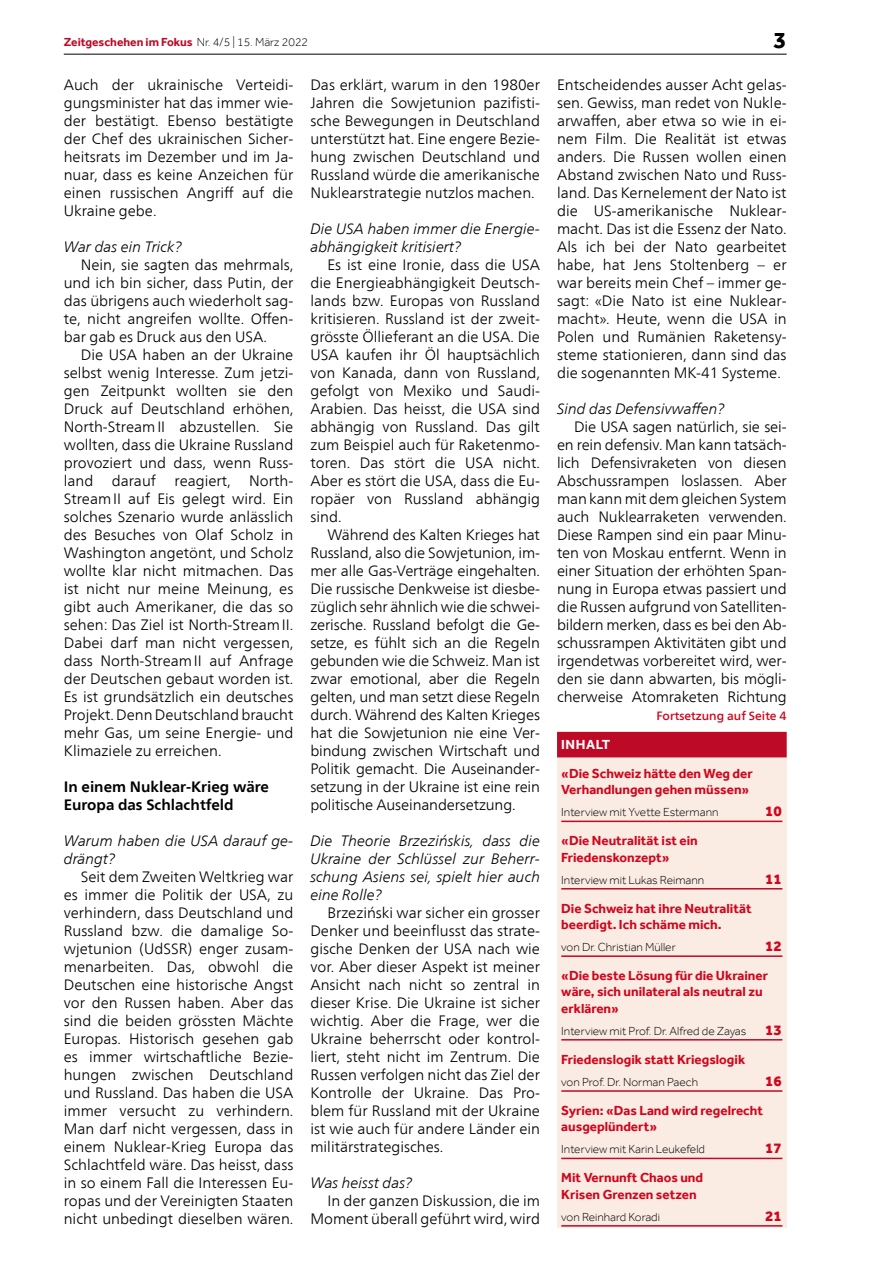
<style>
.page{position:relative;width:893px;height:1263px;background:#fff}
.page>*{position:absolute;margin:0;border:0;box-sizing:border-box;transform-origin:0 0}
.t1{font:700 24px "Effra";color:#000}
.t2{font:300 15px/18px "Frutiger Neue LT Com";color:#000;text-align:justify}
.t3{font:italic 300 15px/18px "Frutiger Neue LT Com";color:#000}
.t4{font:700 15px/18px "Frutiger Neue LT Com";color:#000}
.t5{font:800 15px "Effra";color:#cd071e}
.t6{font:700 13.5px/16.2px "Effra";color:#cd071e}
.t7{font:300 12px "Effra";color:#000}
.t8{font:700 12px "Effra";color:#bd0a26}
.t9{font:500 12px "Frutiger Neue LT Com";color:#cd071e}
.s1{font-weight:300;color:#000}
.s2{color:#fff}
.s3{color:#bd0a26}
.s4{font-weight:800;font-size:15px;color:#cd071e}
</style>
<div class="page">
<hr style="left:64px;top:54px;width:723px;height:1px;background:#000">
<div style="left:557px;top:731px;width:230px;height:496px;background:#faebe3"></div>
<div style="left:557px;top:732px;width:230px;height:25px;background:#bd0a26"></div>
<hr style="left:561px;top:821px;width:221px;height:1px;background:#bd0a26">
<hr style="left:561px;top:888px;width:221px;height:1px;background:#bd0a26">
<hr style="left:561px;top:955px;width:221px;height:2px;background:#bd0a26">
<hr style="left:561px;top:1039px;width:221px;height:1px;background:#bd0a26">
<hr style="left:561px;top:1090px;width:221px;height:2px;background:#bd0a26">
<hr style="left:561px;top:1158px;width:221px;height:1px;background:#bd0a26">
<hr style="left:561px;top:1225px;width:221px;height:1px;background:#bd0a26">
<p class="t8" style="left:64px;top:35px;width:246px">Zeitgeschehen im Fokus <span class="s1">Nr. 4/5 | 15. März 2022</span></p>
<h1 class="t1" style="left:774px;top:26px;width:15px">3</h1>
<p class="t2" style="left:64px;top:76px;width:231px">Auch der ukrainische Verteidi&shy;gungsminister hat das immer wie&shy;der bestätigt. Ebenso bestätigte der Chef des ukrainischen Sicher&shy;heitsrats im Dezember und im Ja&shy;nuar, dass es keine Anzeichen für einen russischen Angriff auf die Ukraine gebe.</p>
<p class="t3" style="left:64px;top:238px;width:119px">War das ein Trick?</p>
<p class="t2" style="left:64px;top:256px;width:231px;text-indent:17px">Nein, sie sagten das mehrmals, und ich bin sicher, dass Putin, der das übrigens auch wiederholt sag&shy;te, nicht angreifen wollte. Offen&shy;bar gab es Druck aus den USA.</p>
<p class="t2" style="left:64px;top:346px;width:231px;text-indent:17px">Die USA haben an der Ukraine selbst wenig Interesse. Zum jetzi&shy;gen Zeitpunkt wollten sie den Druck auf Deutschland erhöhen, North-StreamII abzustellen. Sie wollten, dass die Ukraine Russland provoziert und dass, wenn Russ&shy;land darauf reagiert, North-StreamII auf Eis gelegt wird. Ein solches Szenario wurde anlässlich des Besuches von Olaf Scholz in Washington angetönt, und Scholz wollte klar nicht mitmachen. Das ist nicht nur meine Meinung, es gibt auch Amerikaner, die das so sehen: Das Ziel ist North-StreamII.<br>Dabei darf man nicht vergessen, dass North-StreamII auf Anfrage der Deutschen gebaut worden ist.<br>Es ist grundsätzlich ein deutsches Projekt. Denn Deutschland braucht mehr Gas, um seine Energie- und Klimaziele zu erreichen.</p>
<p class="t4" style="left:64px;top:778px;width:207px">In einem Nuklear-Krieg wäre<br>Europa das Schlachtfeld</p>
<p class="t3" style="left:64px;top:832px;width:231px">Warum haben die USA darauf ge&shy;drängt?</p>
<p class="t2" style="left:64px;top:868px;width:231px;text-indent:17px">Seit dem Zweiten Weltkrieg war es immer die Politik der USA, zu verhindern, dass Deutschland und Russland bzw. die damalige So&shy;wjetunion (UdSSR) enger zusam&shy;menarbeiten. Das, obwohl die Deutschen eine historische Angst vor den Russen haben. Aber das sind die beiden grössten Mächte Europas. Historisch gesehen gab es immer wirtschaftliche Bezie&shy;hungen zwischen Deutschland und Russland. Das haben die USA immer versucht zu verhindern.<br>Man darf nicht vergessen, dass in einem Nuklear-Krieg Europa das Schlachtfeld wäre. Das heisst, dass in so einem Fall die Interessen Eu&shy;ropas und der Vereinigten Staaten nicht unbedingt dieselben wären.</p>
<p class="t2" style="left:310px;top:76px;width:231px">Das erklärt, warum in den 1980er Jahren die Sowjetunion pazifisti&shy;sche Bewegungen in Deutschland unterstützt hat. Eine engere Bezie&shy;hung zwischen Deutschland und Russland würde die amerikanische Nuklearstrategie nutzlos machen.</p>
<p class="t3" style="left:310px;top:220px;width:231px">Die USA haben immer die Energie&shy;abhängigkeit kritisiert?</p>
<p class="t2" style="left:310px;top:256px;width:231px;text-indent:17px">Es ist eine Ironie, dass die USA die Energieabhängigkeit Deutsch&shy;lands bzw. Europas von Russland kritisieren. Russland ist der zweit&shy;grösste Öllieferant an die USA. Die USA kaufen ihr Öl hauptsächlich von Kanada, dann von Russland, gefolgt von Mexiko und Saudi-Arabien. Das heisst, die USA sind abhängig von Russland. Das gilt zum Beispiel auch für Raketenmo&shy;toren. Das stört die USA nicht.<br>Aber es stört die USA, dass die Eu&shy;ropäer von Russland abhängig sind.</p>
<p class="t2" style="left:310px;top:526px;width:231px;text-indent:17px">Während des Kalten Krieges hat Russland, also die Sowjetunion, im&shy;mer alle Gas-Verträge eingehalten.<br>Die russische Denkweise ist diesbe&shy;züglich sehr ähnlich wie die schwei&shy;zerische. Russland befolgt die Ge&shy;setze, es fühlt sich an die Regeln gebunden wie die Schweiz. Man ist zwar emotional, aber die Regeln gelten, und man setzt diese Regeln durch. Während des Kalten Krieges hat die Sowjetunion nie eine Ver&shy;bindung zwischen Wirtschaft und Politik gemacht. Die Auseinander&shy;setzung in der Ukraine ist eine rein politische Auseinandersetzung.</p>
<p class="t3" style="left:310px;top:832px;width:231px;text-align:justify">Die Theorie Brzezińskis, dass die Ukraine der Schlüssel zur Beherr&shy;schung Asiens sei, spielt hier auch eine Rolle?</p>
<p class="t2" style="left:310px;top:904px;width:231px;text-indent:17px">Brzeziński war sicher ein grosser Denker und beeinflusst das strate&shy;gische Denken der USA nach wie vor. Aber dieser Aspekt ist meiner Ansicht nach nicht so zentral in dieser Krise. Die Ukraine ist sicher wichtig. Aber die Frage, wer die Ukraine beherrscht oder kontrol&shy;liert, steht nicht im Zentrum. Die Russen verfolgen nicht das Ziel der Kontrolle der Ukraine. Das Pro&shy;blem für Russland mit der Ukraine ist wie auch für andere Länder ein militärstrategisches.</p>
<p class="t3" style="left:310px;top:1174px;width:103px">Was heisst das?</p>
<p class="t2" style="left:310px;top:1192px;width:231px;text-align:right">In der ganzen Diskussion, die im<br>Moment überall geführt wird, wird</p>
<p class="t2" style="left:557px;top:76px;width:231px">Entscheidendes ausser Acht gelas&shy;sen. Gewiss, man redet von Nukle&shy;arwaffen, aber etwa so wie in ei&shy;nem Film. Die Realität ist etwas anders. Die Russen wollen einen Abstand zwischen Nato und Russ&shy;land. Das Kernelement der Nato ist die US-amerikanische Nuklear&shy;macht. Das ist die Essenz der Nato.<br>Als ich bei der Nato gearbeitet habe, hat Jens Stoltenberg – er war bereits mein Chef – immer ge&shy;sagt: «Die Nato ist eine Nuklear&shy;macht». Heute, wenn die USA in Polen und Rumänien Raketensy&shy;steme stationieren, dann sind das die sogenannten MK-41 Systeme.</p>
<p class="t3" style="left:557px;top:400px;width:169px">Sind das Defensivwaffen?</p>
<p class="t2" style="left:557px;top:418px;width:231px;text-indent:17px">Die USA sagen natürlich, sie sei&shy;en rein defensiv. Man kann tatsäch&shy;lich Defensivraketen von diesen Abschussrampen loslassen. Aber man kann mit dem gleichen System auch Nuklearraketen verwenden.<br>Diese Rampen sind ein paar Minu&shy;ten von Moskau entfernt. Wenn in einer Situation der erhöhten Span&shy;nung in Europa etwas passiert und die Russen aufgrund von Satelliten&shy;bildern merken, dass es bei den Ab&shy;schussrampen Aktivitäten gibt und irgendetwas vorbereitet wird, wer&shy;den sie dann abwarten, bis mögli&shy;cherweise Atomraketen Richtung</p>
<p class="t6" style="left:561px;top:730px;width:193px;line-height:29px"><span class="s2">INHALT</span> <span class="s3">|<br></span>«Die Schweiz hätte den Weg der</p>
<p class="t6" style="left:561px;top:781px;width:190px">Verhandlungen gehen müssen»</p>
<p class="t7" style="left:561px;top:805px;width:159px">Interview mit Yvette Estermann</p>
<p class="t5" style="left:765px;top:802px;width:18px">10</p>
<p class="t6" style="left:561px;top:832px;width:138px">«Die Neutralität ist ein<br>Friedenskonzept»</p>
<p class="t7" style="left:561px;top:872px;width:144px">Interview mit Lukas Reimann</p>
<p class="t5" style="left:765px;top:870px;width:18px">11</p>
<p class="t6" style="left:561px;top:900px;width:192px">Die Schweiz hat ihre Neutralität beerdigt. Ich schäme mich.</p>
<p class="t7" style="left:561px;top:940px;width:116px">von Dr. Christian Müller</p>
<p class="t5" style="left:765px;top:937px;width:18px">12</p>
<p class="t6" style="left:561px;top:967px;width:208px">«Die beste Lösung für die Ukrainer wäre, sich unilateral als neutral zu erklären»</p>
<p class="t7" style="left:561px;top:1024px;width:222px">Interview mit Prof. Dr. Alfred de Zayas <span class="s4">13</span></p>
<p class="t6" style="left:561px;top:1051px;width:185px">Friedenslogik statt Kriegslogik</p>
<p class="t7" style="left:561px;top:1075px;width:138px">von Prof. Dr. Norman Paech</p>
<p class="t5" style="left:765px;top:1072px;width:18px">16</p>
<p class="t6" style="left:561px;top:1102px;width:203px">Syrien: «Das Land wird regelrecht ausgeplündert»</p>
<p class="t7" style="left:561px;top:1142px;width:145px">Interview mit Karin Leukefeld</p>
<p class="t5" style="left:765px;top:1139px;width:18px">17</p>
<p class="t6" style="left:561px;top:1169px;width:143px">Mit Vernunft Chaos und<br>Krisen Grenzen setzen</p>
<p class="t7" style="left:561px;top:1210px;width:100px">von Reinhard Koradi</p>
<p class="t5" style="left:765px;top:1207px;width:18px">21</p>
<p class="t9" style="left:657px;top:708px;width:132px">Fortsetzung auf Seite 4</p>
</div>
